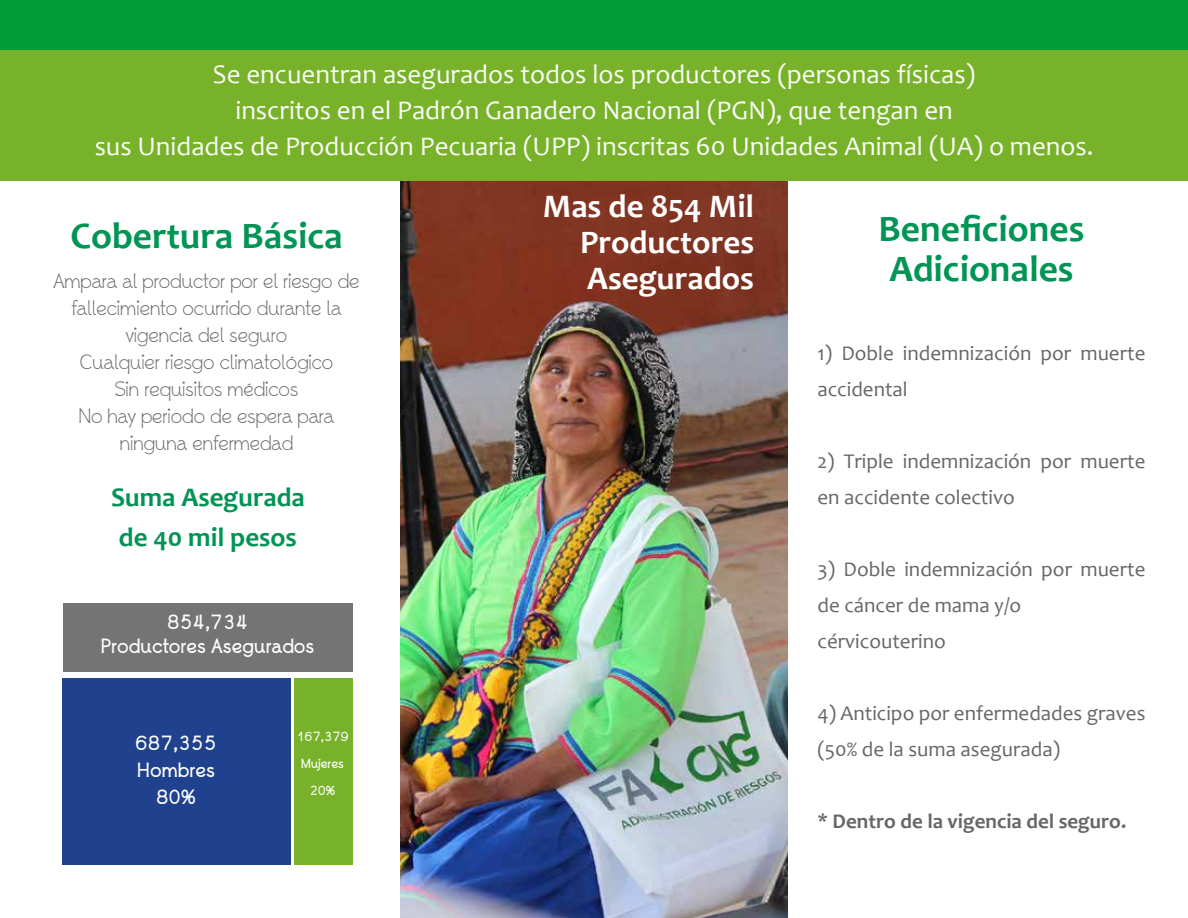
<style>
.page{position:relative;width:1188px;height:918px;background:#fff}
.page>*{position:absolute;margin:0;border:0;box-sizing:border-box;transform-origin:0 0}
.t1{font:700 37.5px/40.5px "Candara";color:#009455}
.t2{font:700 33px/36px "Candara";color:#fff;text-align:justify}
.t3{font:27px/36px "Candara";color:#fff;text-align:center}
.t4{font:700 27px/40.5px "Candara";color:#009455}
.t5{font:21px/36px "Candara";color:#676767}
.t6{font:21px/27px "Whipsmart";color:#676767;text-align:center}
.t7{font:700 21px "Candara";color:#676767}
.t8{font:700 21px/24px "Whipsmart";color:#fdfefa;text-align:center}
.t9{font:700 21px/27px "Whipsmart";color:#fcfdf8;text-align:center}
.t10{font:700 13.5px/27px "Whipsmart";color:#fff;text-align:center}
</style>
<div class="page">
<div style="left:63px;top:604px;width:290px;height:68px;background:#757474"></div>
<img style="left:400px;top:181px;width:388px;height:737px">
<div style="left:0;top:0;width:1188px;height:181px;background:#78b22b"></div>
<div style="left:0;top:0;width:1188px;height:49px;background:#009c37"></div>
<div style="left:63px;top:678px;width:228px;height:187px;background:#20428e"></div>
<div style="left:294px;top:678px;width:59px;height:187px;background:#78b22b"></div>
<p class="t3" style="left:95px;top:56px;width:1001px">Se encuentran asegurados todos los productores (personas físicas)<br>inscritos en el Padrón Ganadero Nacional (PGN), que tengan en<br>sus Unidades de Producción Pecuaria (UPP) inscritas 60 Unidades Animal (UA) o menos.</p>
<h1 class="t1" style="left:71px;top:215px;width:273px">Cobertura Básica</h1>
<p class="t6" style="left:53px;top:268px;width:308px">Ampara al productor por el riesgo de fallecimiento ocurrido durante la vigencia del seguro<br>Cualquier riesgo climatológico<br>Sin requisitos médicos<br>No hay periodo de espera para ninguna enfermedad</p>
<p class="t4" style="left:111px;top:476px;width:195px">Suma Asegurada de 40 mil pesos</p>
<p class="t8" style="left:101px;top:611px;width:215px">854,734<br>Productores Asegurados</p>
<p class="t9" style="left:135px;top:731px;width:83px">687,355<br>Hombres<br>80%</p>
<p class="t10" style="left:296px;top:724px;width:54px">167,379<br>Mujeres<br>20%</p>
<h2 class="t2" style="left:580px;top:188px;width:176px;text-indent:-37px">Mas de 854 Mil Productores Asegurados</h2>
<h1 class="t1" style="left:879px;top:208px;width:207px">Beneficiones<br>Adicionales</h1>
<p class="t5" style="left:818px;top:335px;width:329px">1) Doble indemnización por muerte accidental</p>
<p class="t5" style="left:818px;top:443px;width:329px">2) Triple indemnización por muerte en accidente colectivo</p>
<p class="t5" style="left:818px;top:551px;width:329px">3) Doble indemnización por muerte de cáncer de mama y/o cérvicouterino</p>
<p class="t5" style="left:818px;top:695px;width:329px">4) Anticipo por enfermedades graves (50% de la suma asegurada)</p>
<p class="t7" style="left:818px;top:808px;width:310px">* Dentro de la vigencia del seguro.</p>
</div>
